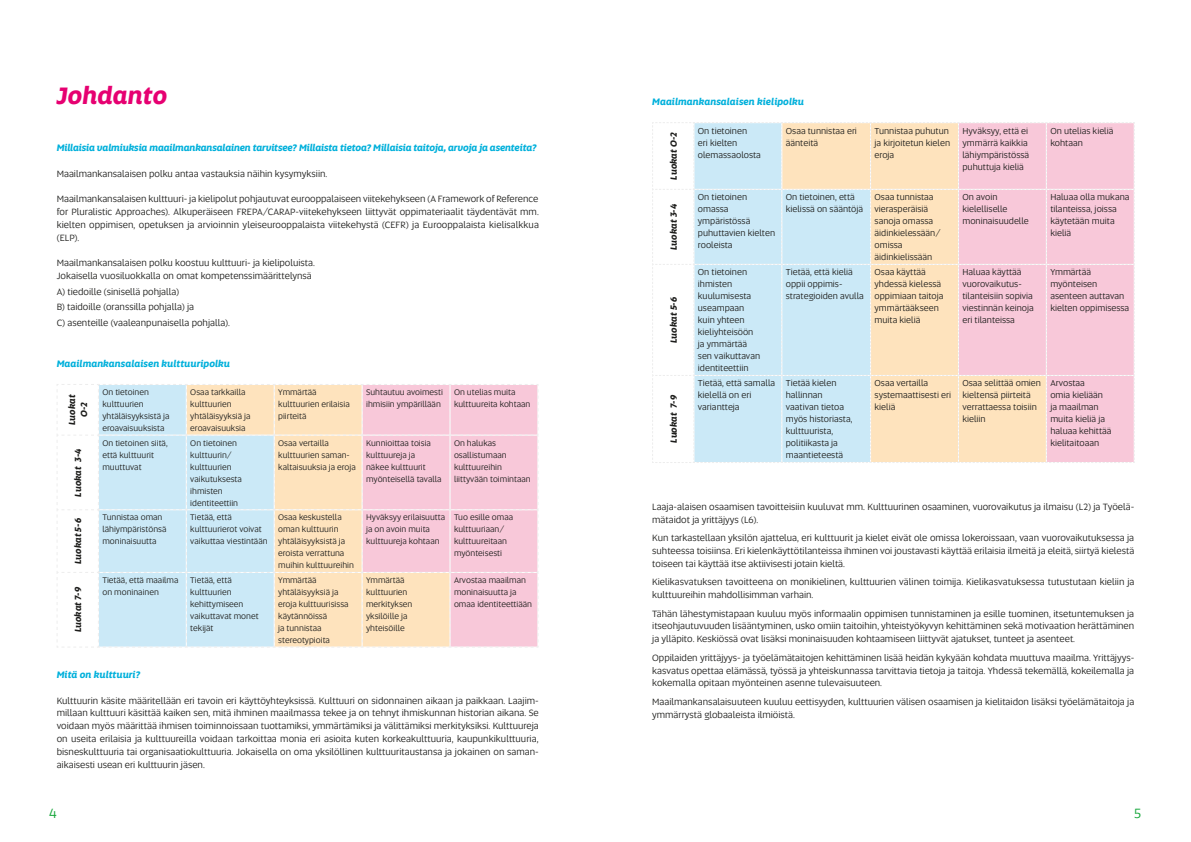
<style>
.page{position:relative;width:1191px;height:842px;background:#fff}
.page>*{position:absolute;margin:0;border:0;box-sizing:border-box;transform-origin:0 0}
.t1{font:italic 700 24px "Altis";color:#e60071}
.t2{font:14px "Altis";color:#13a538}
.t3{font:9.5px/12.8px "Altis";color:#1d1d1b;text-align:justify}
.t4{font:italic 700 9.5px "Altis";letter-spacing:-.02em;color:#00b0db}
.t5{font:italic 700 9.5px "Altis";color:#00b0db}
.t6{font:9px/12px "Altis";color:#1d1d1b}
.t7{font:italic 700 9px/12px "Altis";color:#1d1d1b;text-align:center}
.t8{font:8.5px/12px "Altis";color:#1d1d1b}
</style>
<div class="page">
<svg style="left:57px;top:384px;width:481px;height:264px;background:#ebdfdf"></svg>
<svg style="left:652px;top:122px;width:483px;height:341px;background:#ebdfdf"></svg>
<h1 class="t1" style="left:57px;top:77px;width:112px">Johdanto</h1>
<p class="t4" style="left:57px;top:140px;width:481px">Millaisia valmiuksia maailmankansalainen tarvitsee? Millaista tietoa? Millaisia taitoja, arvoja ja asenteita?</p>
<p class="t3" style="left:57px;top:167px;width:272px">Maailmankansalaisen polku antaa vastauksia näihin kysymyksiin.</p>
<p class="t3" style="left:57px;top:192px;width:484px">Maailmankansalaisen kulttuuri- ja kielipolut pohjautuvat eurooppalaiseen viitekehykseen (A Framework of Reference for Pluralistic Approaches). Alkuperäiseen FREPA/CARAP-viitekehykseen liittyvät oppimateriaalit täydentävät mm. kielten oppimisen, opetuksen ja arvioinnin yleiseurooppalaista viitekehystä (CEFR) ja Eurooppalaista kielisalkkua (ELP).</p>
<p class="t3" style="left:57px;top:256px;width:260px">Maailmankansalaisen polku koostuu kulttuuri- ja kielipoluista.<br>Jokaisella vuosiluokkalla on omat kompetenssimäärittelynsä</p>
<p class="t3" style="left:57px;top:283px;width:175px;line-height:15.6px;text-align:left">A) tiedoille (sinisellä pohjalla)<br>B) taidoille (oranssilla pohjalla) ja<br>C) asenteille (vaaleanpunaisella pohjalla).</p>
<p class="t5" style="left:57px;top:357px;width:175px">Maailmankansalaisen kulttuuripolku</p>
<p class="t7" style="left:66px;top:425px;width:32px;rotate:-90deg">Luokat<br>0-2</p>
<p class="t8" style="left:102px;top:386px;width:69px">On tietoinen kulttuurien yhtäläisyyksistä ja eroavaisuuksista</p>
<p class="t8" style="left:190px;top:386px;width:62px">Osaa tarkkailla kulttuurien yhtäläisyyksiä ja eroavaisuuksia</p>
<p class="t8" style="left:278px;top:386px;width:73px">Ymmärtää kulttuurien erilaisia piirteitä</p>
<p class="t8" style="left:366px;top:386px;width:78px">Suhtautuu avoimesti ihmisiin ympärillään</p>
<p class="t8" style="left:454px;top:386px;width:78px">On utelias muita kulttuureita kohtaan</p>
<p class="t7" style="left:72px;top:496px;width:50px;rotate:-90deg">Luokat 3-4</p>
<p class="t8" style="left:102px;top:437px;width:67px">On tietoinen siitä, että kulttuurit muuttuvat</p>
<p class="t8" style="left:190px;top:437px;width:53px">On tietoinen kulttuurin/ kulttuurien vaikutuksesta ihmisten identiteettiin</p>
<p class="t8" style="left:278px;top:437px;width:79px">Osaa vertailla kulttuurien saman&shy;kaltaisuuksia ja eroja</p>
<p class="t8" style="left:366px;top:437px;width:77px">Kunnioittaa toisia kulttuureja ja<br>näkee kulttuurit myönteisellä tavalla</p>
<p class="t8" style="left:454px;top:437px;width:78px">On halukas osallistumaan kulttuureihin liittyvään toimintaan</p>
<p class="t7" style="left:72px;top:564px;width:47px;rotate:-90deg">Luokat 5-6</p>
<p class="t8" style="left:102px;top:511px;width:66px">Tunnistaa oman lähiympäristönsä moninaisuutta</p>
<p class="t8" style="left:190px;top:511px;width:79px">Tietää, että kulttuurierot voivat vaikuttaa viestintään</p>
<p class="t8" style="left:278px;top:511px;width:77px">Osaa keskustella oman kulttuurin yhtäläisyyksistä ja eroista verrattuna muihin kulttuureihin</p>
<p class="t8" style="left:366px;top:511px;width:80px">Hyväksyy erilaisuutta ja on avoin muita kulttuureja kohtaan</p>
<p class="t8" style="left:454px;top:511px;width:61px">Tuo esille omaa kulttuuriaan/ kulttuureitaan myönteisesti</p>
<p class="t7" style="left:72px;top:632px;width:47px;rotate:-90deg">Luokat 7-9</p>
<p class="t8" style="left:102px;top:574px;width:78px">Tietää, että maailma on moninainen</p>
<p class="t8" style="left:190px;top:574px;width:70px">Tietää, että kulttuurien kehittymiseen vaikuttavat monet tekijät</p>
<p class="t8" style="left:278px;top:574px;width:72px">Ymmärtää yhtäläisyyksiä ja eroja kulttuurisissa käytännöissä<br>ja tunnistaa stereotypioita</p>
<p class="t8" style="left:366px;top:574px;width:48px">Ymmärtää kulttuurien merkityksen yksilöille ja yhteisöille</p>
<p class="t8" style="left:454px;top:574px;width:80px">Arvostaa maailman moninaisuutta ja omaa identiteettiään</p>
<p class="t5" style="left:57px;top:667px;width:85px">Mitä on kulttuuri?</p>
<p class="t3" style="left:57px;top:694px;width:483px">Kulttuurin käsite määritellään eri tavoin eri käyttöyhteyksissä. Kulttuuri on sidonnainen aikaan ja paikkaan. Laajim&shy;millaan kulttuuri käsittää kaiken sen, mitä ihminen maailmassa tekee ja on tehnyt ihmiskunnan historian aikana. Se voidaan myös määrittää ihmisen toiminnoissaan tuottamiksi, ymmärtämiksi ja välittämiksi merkityksiksi. Kulttuureja on useita erilaisia ja kulttuureilla voidaan tarkoittaa monia eri asioita kuten korkeakulttuuria, kaupunkikulttuuria, bisneskulttuuria tai organisaatiokulttuuria. Jokaisella on oma yksilöllinen kulttuuritaustansa ja jokainen on saman&shy;aikaisesti usean eri kulttuurin jäsen.</p>
<p class="t5" style="left:652px;top:95px;width:153px">Maailmankansalaisen kielipolku</p>
<p class="t7" style="left:667px;top:180px;width:49px;rotate:-90deg">Luokat 0-2</p>
<p class="t6" style="left:698px;top:124px;width:65px">On tietoinen<br>eri kielten olemassaolosta</p>
<p class="t6" style="left:786px;top:124px;width:73px">Osaa tunnistaa eri äänteitä</p>
<p class="t6" style="left:874px;top:124px;width:77px">Tunnistaa puhutun ja kirjoitetun kielen eroja</p>
<p class="t6" style="left:962px;top:124px;width:68px">Hyväksyy, että ei ymmärrä kaikkia lähiympäristössä puhuttuja kieliä</p>
<p class="t6" style="left:1050px;top:124px;width:65px">On utelias kieliä kohtaan</p>
<p class="t7" style="left:667px;top:250px;width:48px;rotate:-90deg">Luokat 3-4</p>
<p class="t6" style="left:698px;top:191px;width:79px">On tietoinen omassa ympäristössä puhuttavien kielten rooleista</p>
<p class="t6" style="left:786px;top:191px;width:79px">On tietoinen, että kielissä on sääntöjä</p>
<p class="t6" style="left:874px;top:191px;width:68px">Osaa tunnistaa vierasperäisiä sanoja omassa äidinkielessään/ omissa äidinkielissään</p>
<p class="t6" style="left:962px;top:191px;width:68px">On avoin kielelliselle moninaisuudelle</p>
<p class="t6" style="left:1050px;top:191px;width:81px">Haluaa olla mukana tilanteissa, joissa käytetään muita kieliä</p>
<p class="t7" style="left:667px;top:343px;width:47px;rotate:-90deg">Luokat 5-6</p>
<p class="t6" style="left:698px;top:266px;width:64px">On tietoinen ihmisten kuulumisesta useampaan kuin yhteen kieliyhteisöön ja ymmärtää sen vaikuttavan identiteettiin</p>
<p class="t6" style="left:786px;top:266px;width:80px">Tietää, että kieliä oppii oppimis&shy;strategioiden avulla</p>
<p class="t6" style="left:874px;top:266px;width:70px">Osaa käyttää yhdessä kielessä oppimiaan taitoja ymmärtääkseen muita kieliä</p>
<p class="t6" style="left:962px;top:266px;width:73px">Haluaa käyttää vuorovaikutus&shy;tilanteisiin sopivia viestinnän keinoja eri tilanteissa</p>
<p class="t6" style="left:1050px;top:266px;width:80px">Ymmärtää myönteisen asenteen auttavan kielten oppimisessa</p>
<p class="t7" style="left:667px;top:443px;width:49px;rotate:-90deg">Luokat 7-9</p>
<p class="t6" style="left:698px;top:377px;width:79px">Tietää, että samalla kielellä on eri variantteja</p>
<p class="t6" style="left:786px;top:377px;width:68px">Tietää kielen hallinnan vaativan tietoa myös historiasta, kulttuurista, politiikasta ja maantieteestä</p>
<p class="t6" style="left:874px;top:377px;width:78px">Osaa vertailla systemaattisesti eri kieliä</p>
<p class="t6" style="left:962px;top:377px;width:80px">Osaa selittää omien kieltensä piirteitä verrattaessa toisiin kieliin</p>
<p class="t6" style="left:1050px;top:377px;width:63px">Arvostaa<br>omia kieliään ja maailman muita kieliä ja haluaa kehittää kielitaitoaan</p>
<p class="t3" style="left:652px;top:500px;width:483px">Laaja-alaisen osaamisen tavoitteisiin kuuluvat mm. Kulttuurinen osaaminen, vuorovaikutus ja ilmaisu (L2) ja Työelä&shy;mätaidot ja yrittäjyys (L6).</p>
<p class="t3" style="left:652px;top:531px;width:483px">Kun tarkastellaan yksilön ajattelua, eri kulttuurit ja kielet eivät ole omissa lokeroissaan, vaan vuorovaikutuksessa ja suhteessa toisiinsa. Eri kielenkäyttötilanteissa ihminen voi joustavasti käyttää erilaisia ilmeitä ja eleitä, siirtyä kielestä toiseen tai käyttää itse aktiivisesti jotain kieltä.</p>
<p class="t3" style="left:652px;top:575px;width:484px">Kielikasvatuksen tavoitteena on monikielinen, kulttuurien välinen toimija. Kielikasvatuksessa tutustutaan kieliin ja kulttuureihin mahdollisimman varhain.</p>
<p class="t3" style="left:652px;top:607px;width:483px">Tähän lähestymistapaan kuuluu myös informaalin oppimisen tunnistaminen ja esille tuominen, itsetuntemuksen ja itseohjautuvuuden lisääntyminen, usko omiin taitoihin, yhteistyökyvyn kehittäminen sekä motivaation herättäminen ja ylläpito. Keskiössä ovat lisäksi moninaisuuden kohtaamiseen liittyvät ajatukset, tunteet ja asenteet.</p>
<p class="t3" style="left:652px;top:651px;width:483px">Oppilaiden yrittäjyys- ja työelämätaitojen kehittäminen lisää heidän kykyään kohdata muuttuva maailma. Yrittäjyys&shy;kasvatus opettaa elämässä, työssä ja yhteiskunnassa tarvittavia tietoja ja taitoja. Yhdessä tekemällä, kokeilemalla ja kokemalla opitaan myönteinen asenne tulevaisuuteen.</p>
<p class="t3" style="left:652px;top:695px;width:483px">Maailmankansalaisuuteen kuuluu eettisyyden, kulttuurien välisen osaamisen ja kielitaidon lisäksi työelämätaitoja ja ymmärrystä globaaleista ilmiöistä.</p>
<h2 class="t2" style="left:49px;top:804px;width:9px">4</h2>
<h2 class="t2" style="left:1134px;top:804px;width:9px">5</h2>
</div>
